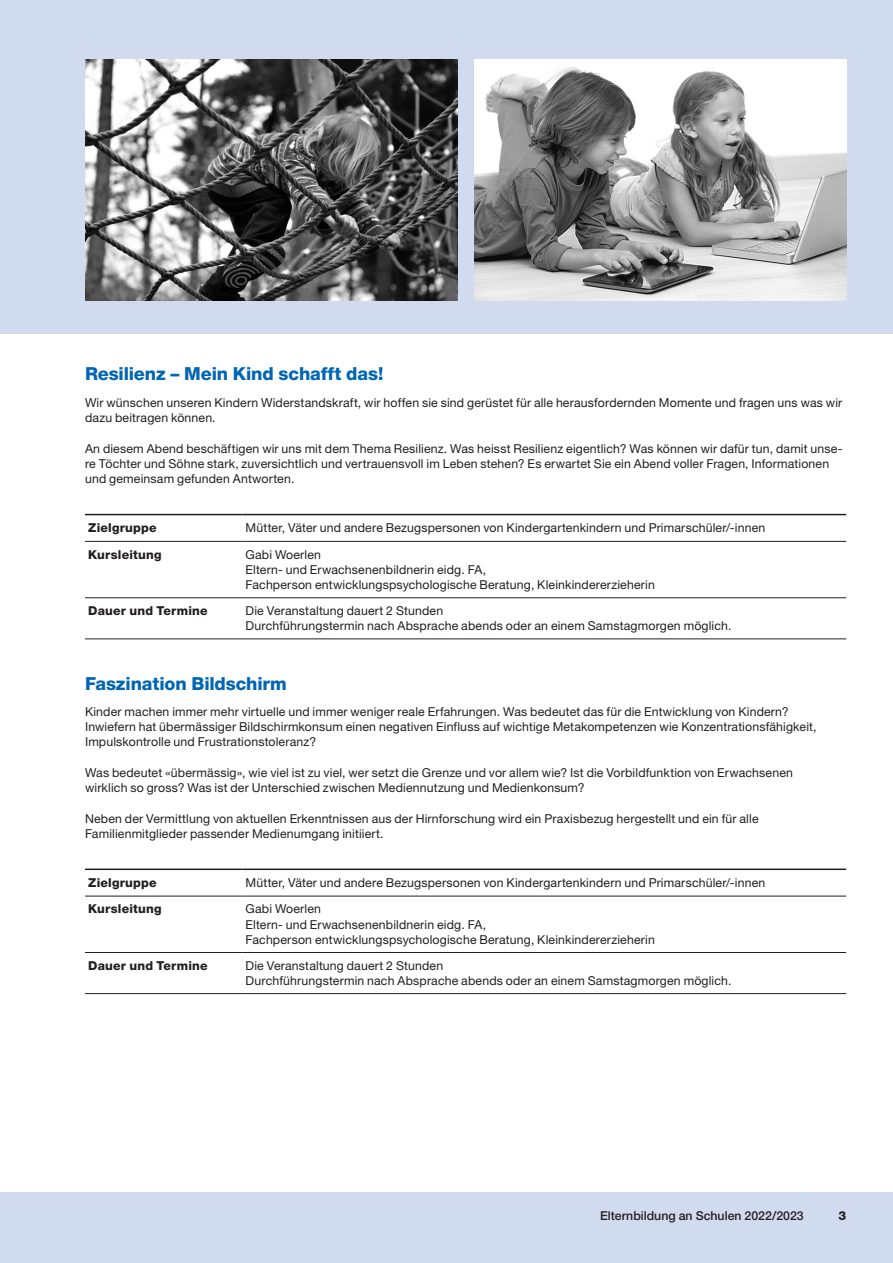
<style>
.page{position:relative;width:893px;height:1263px;background:#d1dbef}
.page>*{position:absolute;margin:0;border:0;box-sizing:border-box;transform-origin:0 0}
.t1{font:800 18px "Helvetica Neue LT Std";letter-spacing:-.005em;color:#0166b3}
._10_Tabelle_Roman_8{font:12.3px/15.3px "Helvetica Neue LT Std";letter-spacing:.015em;color:#231f20}
._10_Tabelle_Heavy_8{font:800 12.3px "Helvetica Neue LT Std";letter-spacing:.015em;color:#231f20}
.t2{font:500 12.3px "Helvetica Neue LT Std";color:#231f20}
</style>
<div class="page">
<div style="left:0;top:334px;width:893px;height:857px;background:#fff"></div>
<hr style="left:85px;top:514px;width:157px;height:1px;background:#231f20">
<hr style="left:242px;top:514px;width:604px;height:1px;background:#231f20">
<hr style="left:85px;top:541px;width:157px;height:1px;background:#231f20">
<hr style="left:242px;top:541px;width:604px;height:1px;background:#231f20">
<hr style="left:85px;top:597px;width:157px;height:1px;background:#231f20">
<hr style="left:242px;top:597px;width:604px;height:1px;background:#231f20">
<hr style="left:85px;top:639px;width:157px;height:1px;background:#231f20">
<hr style="left:242px;top:639px;width:604px;height:1px;background:#231f20">
<hr style="left:85px;top:868px;width:157px;height:2px;background:#231f20">
<hr style="left:242px;top:868px;width:604px;height:2px;background:#231f20">
<hr style="left:85px;top:896px;width:157px;height:1px;background:#231f20">
<hr style="left:242px;top:896px;width:604px;height:1px;background:#231f20">
<hr style="left:85px;top:952px;width:157px;height:1px;background:#231f20">
<hr style="left:242px;top:952px;width:604px;height:1px;background:#231f20">
<hr style="left:85px;top:993px;width:157px;height:1px;background:#231f20">
<hr style="left:242px;top:993px;width:604px;height:1px;background:#231f20">
<img style="left:474px;top:60px;width:372px;height:240px">
<img style="left:85px;top:60px;width:372px;height:240px">
<p class="t1" style="left:85px;top:362px;width:300px">Resilienz – Mein Kind schafft das!</p>
<p class="_10_Tabelle_Roman_8" style="left:85px;top:394px;width:759px">Wir wünschen unseren Kindern Widerstandskraft, wir hoffen sie sind gerüstet für alle herausfordernden Momente und fragen uns was wir dazu beitragen können.</p>
<p class="_10_Tabelle_Roman_8" style="left:85px;top:440px;width:759px">An diesem Abend beschäftigen wir uns mit dem Thema Resilienz. Was heisst Resilienz eigentlich? Was können wir dafür tun, damit unse&shy;re Töchter und Söhne stark, zuversichtlich und vertrauensvoll im Leben stehen? Es erwartet Sie ein Abend voller Fragen, Informationen und gemeinsam gefunden Antworten.</p>
<p class="_10_Tabelle_Heavy_8" style="left:88px;top:520px;width:70px">Zielgruppe</p>
<p class="_10_Tabelle_Roman_8" style="left:246px;top:520px;width:521px">Mütter, Väter und andere Bezugspersonen von Kindergartenkindern und Primarschüler/-innen</p>
<p class="_10_Tabelle_Heavy_8" style="left:88px;top:547px;width:75px">Kursleitung</p>
<p class="_10_Tabelle_Roman_8" style="left:246px;top:546px;width:242px">Gabi Woerlen<br>Eltern- und Erwachsenenbildnerin eidg. FA,</p>
<p class="_10_Tabelle_Roman_8" style="left:246px;top:577px;width:411px">Fachperson entwicklungspsychologische Beratung, Kleinkindererzieherin</p>
<p class="_10_Tabelle_Heavy_8" style="left:88px;top:603px;width:121px">Dauer und Termine</p>
<p class="_10_Tabelle_Roman_8" style="left:246px;top:603px;width:487px">Die Veranstaltung dauert 2 Stunden<br>Durchführungstermin nach Absprache abends oder an einem Samstagmorgen möglich.</p>
<p class="t1" style="left:85px;top:673px;width:203px">Faszination Bildschirm</p>
<p class="_10_Tabelle_Roman_8" style="left:85px;top:703px;width:705px">Kinder machen immer mehr virtuelle und immer weniger reale Erfahrungen. Was bedeutet das für die Entwicklung von Kindern?</p>
<p class="_10_Tabelle_Roman_8" style="left:85px;top:719px;width:733px">Inwiefern hat übermässiger Bildschirmkonsum einen negativen Einfluss auf wichtige Metakompetenzen wie Konzentrationsfähigkeit,<br>Impulskontrolle und Frustrationstoleranz?</p>
<p class="_10_Tabelle_Roman_8" style="left:85px;top:764px;width:709px">Was bedeutet «übermässig», wie viel ist zu viel, wer setzt die Grenze und vor allem wie? Ist die Vorbildfunktion von Erwachsenen wirklich so gross? Was ist der Unterschied zwischen Mediennutzung und Medienkonsum?</p>
<p class="_10_Tabelle_Roman_8" style="left:85px;top:810px;width:675px">Neben der Vermittlung von aktuellen Erkenntnissen aus der Hirnforschung wird ein Praxisbezug hergestellt und ein für alle<br>Familienmitglieder passender Medienumgang initiiert.</p>
<p class="_10_Tabelle_Heavy_8" style="left:88px;top:875px;width:70px">Zielgruppe</p>
<p class="_10_Tabelle_Roman_8" style="left:246px;top:874px;width:521px">Mütter, Väter und andere Bezugspersonen von Kindergartenkindern und Primarschüler/-innen</p>
<p class="_10_Tabelle_Heavy_8" style="left:88px;top:902px;width:75px">Kursleitung</p>
<p class="_10_Tabelle_Roman_8" style="left:246px;top:901px;width:242px">Gabi Woerlen<br>Eltern- und Erwachsenenbildnerin eidg. FA,</p>
<p class="_10_Tabelle_Roman_8" style="left:246px;top:932px;width:411px">Fachperson entwicklungspsychologische Beratung, Kleinkindererzieherin</p>
<p class="_10_Tabelle_Heavy_8" style="left:88px;top:958px;width:121px">Dauer und Termine</p>
<p class="_10_Tabelle_Roman_8" style="left:246px;top:957px;width:487px">Die Veranstaltung dauert 2 Stunden<br>Durchführungstermin nach Absprache abends oder an einem Samstagmorgen möglich.</p>
<p class="t2" style="left:600px;top:1209px;width:205px">Elternbildung an Schulen 2022/2023</p>
<p class="t2" style="left:750px;top:1209px;width:56px">Kategorie</p>
<p class="_10_Tabelle_Heavy_8" style="left:839px;top:1209px;width:9px">3</p>
</div>
